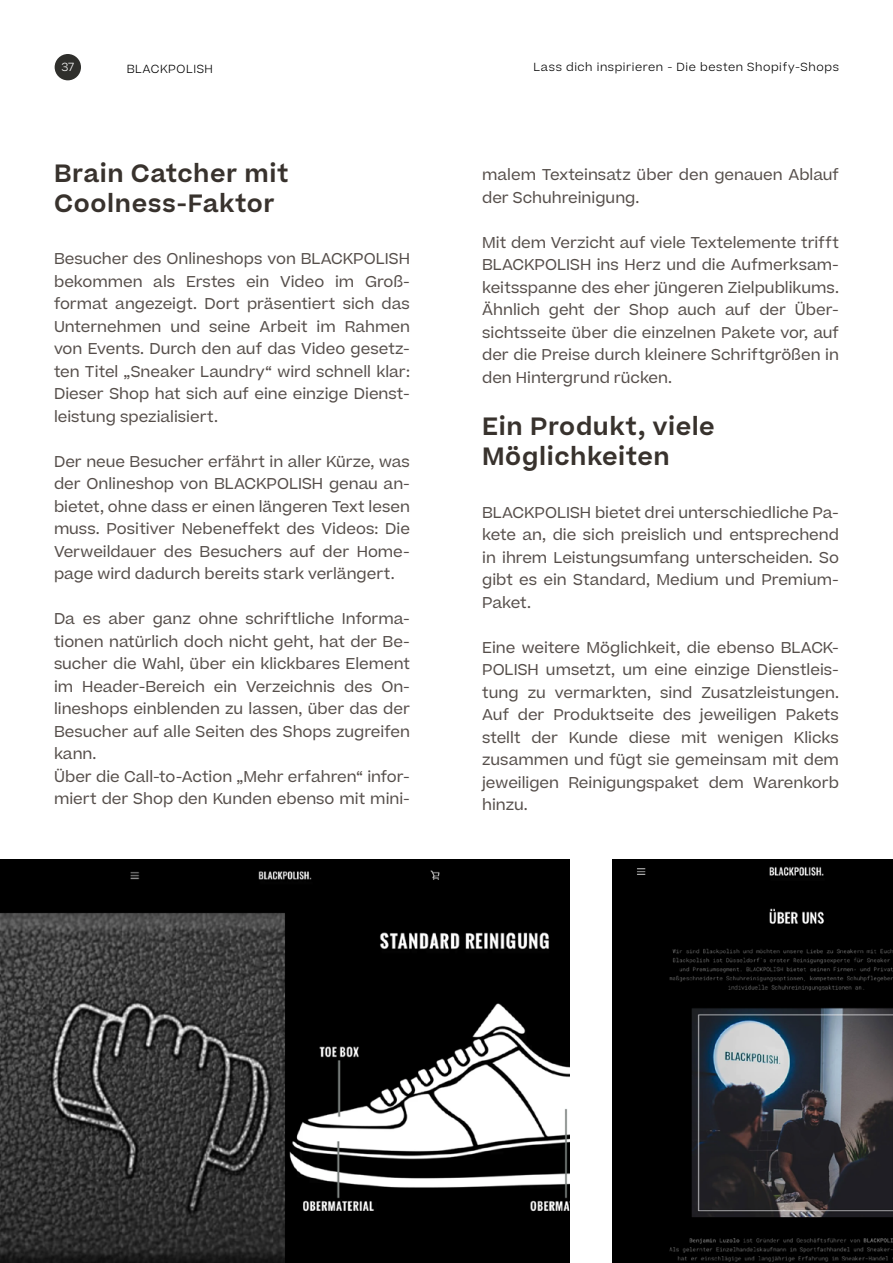
<style>
.page{position:relative;width:893px;height:1263px;background:#fff}
.page>*{position:absolute;margin:0;border:0;box-sizing:border-box;transform-origin:0 0}
.t1{font:600 24px/30px "Beatrice";letter-spacing:.025em;color:#38322d}
.t2{font:15px/22.5px "Beatrice";color:#554e4a;text-align:justify}
.t3{font:300 11.25px "Beatrice";letter-spacing:.05em;color:#000}
.t4{font:300 11.25px "Beatrice";color:#fff}
</style>
<div class="page">
<img style="left:0;top:859px;width:570px;height:404px">
<img style="left:612px;top:859px;width:281px;height:404px">
<div style="left:55px;top:54px;width:26px;height:26px;background:#2f2f2c;border-radius:50%"></div>
<p class="t4" style="left:61px;top:60px;width:14px">37</p>
<p class="t3" style="left:127px;top:62px;width:88px">BLACKPOLISH</p>
<h1 class="t1" style="left:54px;top:158px;width:236px">Brain Catcher mit<br>Coolness-Faktor</h1>
<p class="t2" style="left:54px;top:247px;width:357px">Besucher des Onlineshops von BLACKPOLISH bekommen als Erstes ein Video im Groß&shy;format angezeigt. Dort präsentiert sich das Unternehmen und seine Arbeit im Rahmen von Events. Durch den auf das Video gesetz&shy;ten Titel „Sneaker Laundry“ wird schnell klar:<br>Dieser Shop hat sich auf eine einzige Dienst&shy;leistung spezialisiert.</p>
<p class="t2" style="left:54px;top:450px;width:357px">Der neue Besucher erfährt in aller Kürze, was der Onlineshop von BLACKPOLISH genau an&shy;bietet, ohne dass er einen längeren Text lesen muss. Positiver Nebeneffekt des Videos: Die Verweildauer des Besuchers auf der Home&shy;page wird dadurch bereits stark verlängert.</p>
<p class="t2" style="left:54px;top:607px;width:357px;text-align:left">Da es aber ganz ohne schriftliche Informa&shy;tionen natürlich doch nicht geht, hat der Be&shy;sucher die Wahl, über ein klickbares Element im Header-Bereich ein Verzeichnis des On&shy;lineshops einblenden zu lassen, über das der Besucher auf alle Seiten des Shops zugreifen kann.<br>Über die Call-to-Action „Mehr erfahren“ infor&shy;miert der Shop den Kunden ebenso mit mini-</p>
<p class="t3" style="left:534px;top:59px;width:307px">Lass dich inspirieren - Die besten Shopify-Shops</p>
<p class="t2" style="left:482px;top:163px;width:358px">malem Texteinsatz über den genauen Ablauf der Schuhreinigung.</p>
<p class="t2" style="left:482px;top:231px;width:358px">Mit dem Verzicht auf viele Textelemente trifft BLACKPOLISH ins Herz und die Aufmerksam&shy;keitsspanne des eher jüngeren Zielpublikums.<br>Ähnlich geht der Shop auch auf der Über&shy;sichtsseite über die einzelnen Pakete vor, auf der die Preise durch kleinere Schriftgrößen in den Hintergrund rücken.</p>
<h1 class="t1" style="left:482px;top:411px;width:234px">Ein Produkt, viele<br>Möglichkeiten</h1>
<p class="t2" style="left:482px;top:501px;width:358px">BLACKPOLISH bietet drei unterschiedliche Pa&shy;kete an, die sich preislich und entsprechend in ihrem Leistungsumfang unterscheiden. So gibt es ein Standard, Medium und Premium-Paket.</p>
<p class="t2" style="left:482px;top:636px;width:358px">Eine weitere Möglichkeit, die ebenso BLACK-POLISH umsetzt, um eine einzige Dienstleis&shy;tung zu vermarkten, sind Zusatzleistungen.<br>Auf der Produktseite des jeweiligen Pakets stellt der Kunde diese mit wenigen Klicks zusammen und fügt sie gemeinsam mit dem jeweiligen Reinigungspaket dem Warenkorb hinzu.</p>
</div>
